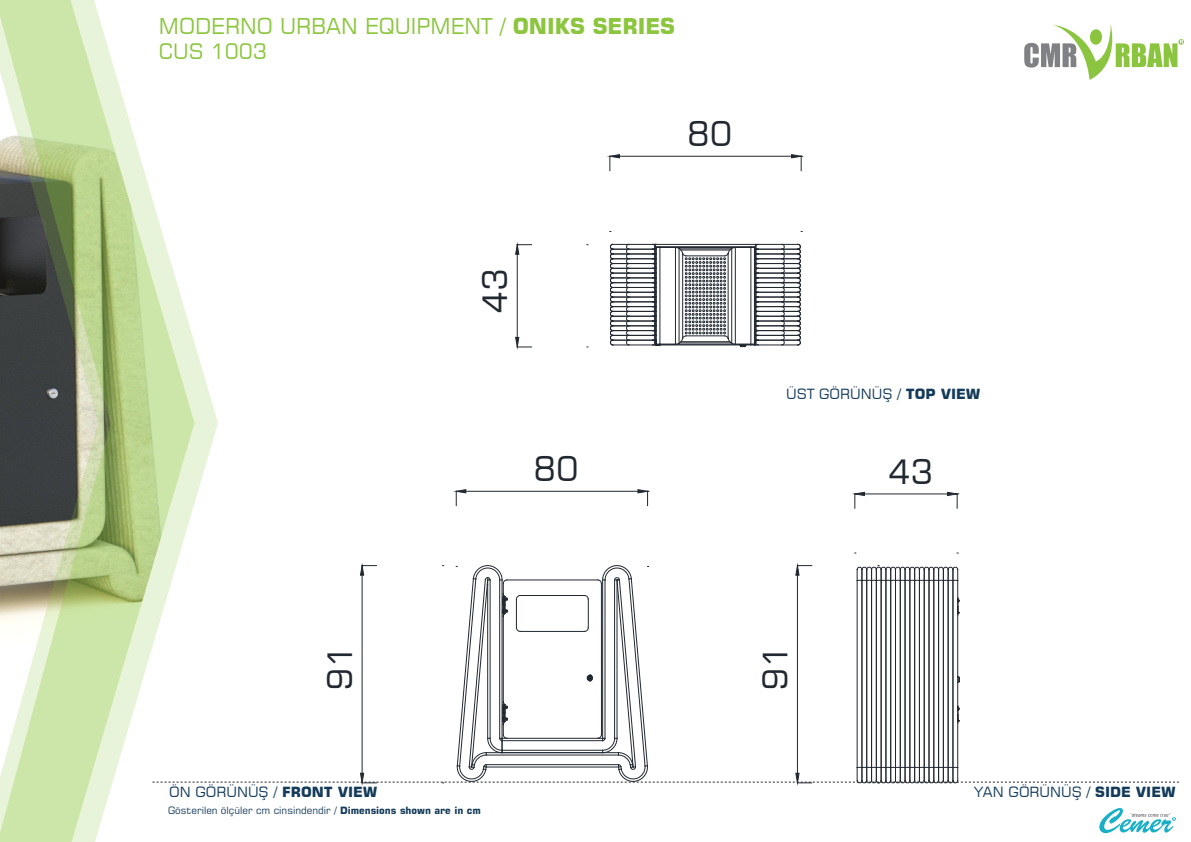
<style>
.page{position:relative;width:1191px;height:842px;background:#fff}
.page>*{position:absolute;margin:0;border:0;box-sizing:border-box;transform-origin:0 0}
.t1{font:33.4px "Square 721 BT";color:#212830}
.t2{font:21.7px "Square 721 BT";color:#8cc63f}
.t3{font:21px "Square 721 BT";color:#8cc63f}
.t4{font:14px "Square 721 BT";color:#143b59}
.t5{font:10px "Square 721 BT";color:#143b59}
.s1{font-weight:700}
</style>
<div class="page">
<svg style="left:1099px;top:808px;width:76px;height:25px"></svg>
<svg style="left:1024px;top:24px;width:160px;height:56px"></svg>
<svg style="left:194px;top:342px;width:24px;height:162px"></svg>
<svg style="left:0;top:0;width:194px;height:842px"></svg>
<svg style="left:610px;top:244px;width:191px;height:103px"></svg>
<hr style="left:466px;top:491px;width:172px;height:1px;background:#212830">
<svg style="left:455px;top:489px;width:11px;height:17px"></svg>
<svg style="left:637px;top:489px;width:12px;height:17px"></svg>
<hr style="left:619px;top:156px;width:172px;height:1px;background:#212830">
<svg style="left:608px;top:154px;width:11px;height:17px"></svg>
<svg style="left:791px;top:154px;width:11px;height:17px"></svg>
<hr style="left:517px;top:254px;width:1px;height:83px;background:#212830">
<svg style="left:515px;top:337px;width:16px;height:11px"></svg>
<svg style="left:515px;top:243px;width:16px;height:12px"></svg>
<hr style="left:864px;top:494px;width:83px;height:1px;background:#212830">
<svg style="left:853px;top:492px;width:11px;height:16px"></svg>
<svg style="left:947px;top:492px;width:11px;height:16px"></svg>
<svg style="left:151px;top:564px;width:1027px;height:220px"></svg>
<h2 class="t2" style="left:159px;top:13px;width:518px">MODERNO URBAN EQUIPMENT / <span class="s1">ONIKS SERIES</span></h2>
<h3 class="t3" style="left:159px;top:38px;width:109px">CUS 1003</h3>
<h1 class="t1" style="left:687px;top:113px;width:47px">80</h1>
<h1 class="t1" style="left:474px;top:314px;width:47px;rotate:-90deg">43</h1>
<h1 class="t1" style="left:533px;top:448px;width:47px">80</h1>
<p class="t4" style="left:786px;top:385px;width:196px">ÜST GÖRÜNÜŞ / <span class="s1">TOP VIEW</span></p>
<h1 class="t1" style="left:888px;top:451px;width:47px">43</h1>
<h1 class="t1" style="left:319px;top:690px;width:47px;rotate:-90deg">91</h1>
<h1 class="t1" style="left:754px;top:690px;width:47px;rotate:-90deg">91</h1>
<p class="t4" style="left:169px;top:783px;width:210px">ÖN GÖRÜNÜŞ / <span class="s1">FRONT VIEW</span></p>
<p class="t4" style="left:974px;top:783px;width:203px">YAN GÖRÜNÜŞ / <span class="s1">SIDE VIEW</span></p>
<p class="t5" style="left:168px;top:804px;width:314px">Gösterilen ölçüler cm cinsindendir / <span class="s1">Dimensions shown are in cm</span></p>
</div>
